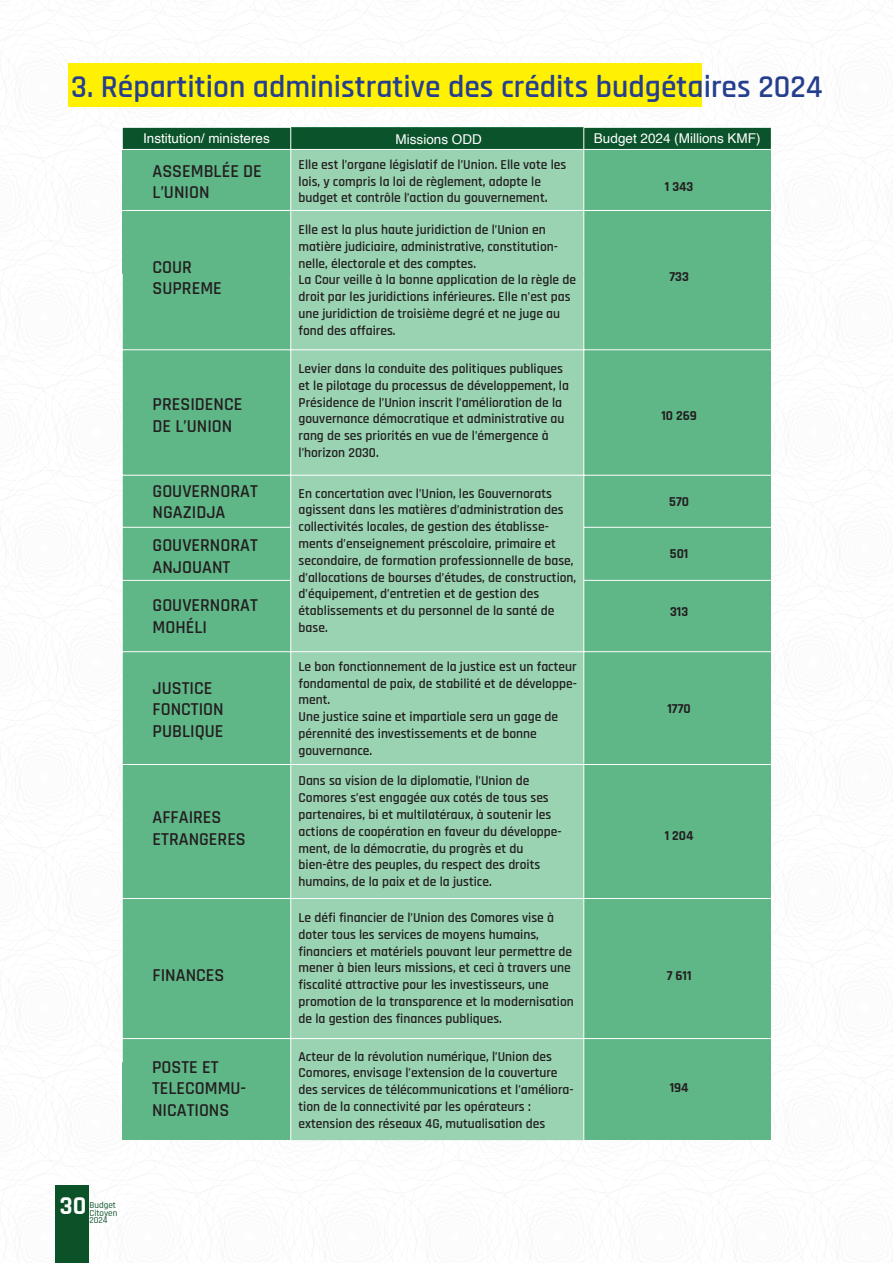
<style>
.page{position:relative;width:893px;height:1263px;background:#fff}
.page>*{position:absolute;margin:0;border:0;box-sizing:border-box;transform-origin:0 0}
.t1{font:600 31.5px "Rajdhani";color:#253f8e}
.t2{font:700 25.5px "Rajdhani";color:#fff}
.t3{font:600 18px/21.6px "Rajdhani";color:#231f20}
.t4{font:600 13.5px/16.8px "Rajdhani";color:#231f20}
.t5{font:13.5px "Helvetica";color:#fff}
.t6{font:700 13.5px "Rajdhani";color:#231f20}
.t7{font:500 9px/7.8px "Rajdhani";color:#0c5229}
.s1{font-size:15px}
</style>
<div class="page">
<hr style="left:892px;top:0;width:1px;height:1263px;background:#bfbfbf">
<div style="left:55px;top:1185px;width:34px;height:78px;background:#0c5229"></div>
<div style="left:68px;top:64px;width:633px;height:43px;background:#fff101"></div>
<div style="left:122px;top:127px;width:649px;height:1013px;background:#5fb687"></div>
<div style="left:291px;top:150px;width:293px;height:990px;background:#9ad3b2"></div>
<hr style="left:122px;top:149px;width:169px;height:1px;background:#fff">
<hr style="left:122px;top:274px;width:1px;height:76px;background:#fff">
<hr style="left:122px;top:349px;width:169px;height:1px;background:#fff">
<hr style="left:122px;top:350px;width:1px;height:125px;background:#fff">
<hr style="left:122px;top:475px;width:169px;height:1px;background:#fff">
<hr style="left:122px;top:475px;width:1px;height:52px;background:#fff">
<hr style="left:122px;top:527px;width:169px;height:1px;background:#fff">
<hr style="left:122px;top:527px;width:1px;height:53px;background:#fff">
<hr style="left:122px;top:580px;width:169px;height:1px;background:#fff">
<hr style="left:122px;top:580px;width:1px;height:71px;background:#fff">
<hr style="left:122px;top:651px;width:169px;height:1px;background:#fff">
<hr style="left:122px;top:652px;width:1px;height:111px;background:#fff">
<hr style="left:122px;top:763px;width:1px;height:135px;background:#fff">
<hr style="left:122px;top:898px;width:169px;height:1px;background:#fff">
<hr style="left:122px;top:899px;width:1px;height:163px;background:#fff">
<hr style="left:291px;top:149px;width:293px;height:1px;background:#fff">
<hr style="left:290px;top:150px;width:1px;height:123px;background:#fff">
<hr style="left:290px;top:274px;width:1px;height:76px;background:#fff">
<hr style="left:291px;top:349px;width:293px;height:1px;background:#fff">
<hr style="left:290px;top:350px;width:1px;height:125px;background:#fff">
<hr style="left:291px;top:475px;width:293px;height:1px;background:#fff">
<hr style="left:290px;top:475px;width:1px;height:52px;background:#fff">
<hr style="left:290px;top:527px;width:1px;height:53px;background:#fff">
<hr style="left:290px;top:580px;width:1px;height:71px;background:#fff">
<hr style="left:291px;top:651px;width:293px;height:1px;background:#fff">
<hr style="left:290px;top:652px;width:1px;height:111px;background:#fff">
<hr style="left:290px;top:763px;width:1px;height:135px;background:#fff">
<hr style="left:291px;top:898px;width:293px;height:1px;background:#fff">
<hr style="left:290px;top:899px;width:1px;height:241px;background:#fff">
<svg style="left:122px;top:127px;width:649px;height:22px;background:#125931"></svg>
<hr style="left:584px;top:149px;width:187px;height:1px;background:#fff">
<hr style="left:584px;top:150px;width:1px;height:123px;background:#fff">
<hr style="left:122px;top:210px;width:169px;height:1px;background:#fff">
<hr style="left:291px;top:210px;width:293px;height:1px;background:#fff">
<hr style="left:584px;top:210px;width:187px;height:1px;background:#fff">
<hr style="left:584px;top:274px;width:1px;height:76px;background:#fff">
<hr style="left:584px;top:349px;width:187px;height:1px;background:#fff">
<hr style="left:584px;top:350px;width:1px;height:125px;background:#fff">
<hr style="left:584px;top:475px;width:187px;height:1px;background:#fff">
<hr style="left:584px;top:475px;width:1px;height:52px;background:#fff">
<hr style="left:584px;top:527px;width:187px;height:1px;background:#fff">
<hr style="left:584px;top:527px;width:1px;height:53px;background:#fff">
<hr style="left:584px;top:580px;width:187px;height:1px;background:#fff">
<hr style="left:584px;top:580px;width:1px;height:71px;background:#fff">
<hr style="left:584px;top:651px;width:187px;height:1px;background:#fff">
<hr style="left:584px;top:652px;width:1px;height:111px;background:#fff">
<hr style="left:122px;top:764px;width:169px;height:1px;background:#fff">
<hr style="left:291px;top:764px;width:293px;height:1px;background:#fff">
<hr style="left:584px;top:764px;width:187px;height:1px;background:#fff">
<hr style="left:584px;top:763px;width:1px;height:135px;background:#fff">
<hr style="left:584px;top:898px;width:187px;height:1px;background:#fff">
<hr style="left:584px;top:899px;width:1px;height:241px;background:#fff">
<hr style="left:122px;top:1038px;width:169px;height:1px;background:#fff">
<hr style="left:291px;top:1038px;width:293px;height:1px;background:#fff">
<hr style="left:584px;top:1038px;width:187px;height:1px;background:#fff">
<p class="t1" style="left:71px;top:68px;width:753px">3. Répartition administrative des crédits budgétaires 2024</p>
<p class="t5" style="left:143px;top:128px;width:128px">Institution/ ministeres</p>
<p class="t5" style="left:594px;top:128px;width:168px">Budget 2024 (Millions KMF)</p>
<p class="t6" style="left:665px;top:178px;width:30px">1 343</p>
<p class="t5" style="left:396px;top:129px;width:88px">Missions ODD</p>
<p class="t4" style="left:299px;top:156px;width:269px">Elle est l’organe législatif de l’Union. Elle vote les lois, y compris la loi de règlement, adopte le budget et contrôle l’action du gouvernement<span class="s1">.</span></p>
<p class="t4" style="left:299px;top:222px;width:279px">Elle est la plus haute juridiction de l’Union en matière judiciaire, administrative, constitution&shy;nelle, électorale et des comptes.<br>La Cour veille à la bonne application de la règle de droit par les juridictions inférieures. Elle n’est pas une juridiction de troisième degré et ne juge au fond des affaires.</p>
<p class="t4" style="left:299px;top:361px;width:272px">Levier dans la conduite des politiques publiques et le pilotage du processus de développement, la Présidence de l’Union inscrit l’amélioration de la gouvernance démocratique et administrative au rang de ses priorités en vue de l’émergence à l’horizon 2030.</p>
<h3 class="t3" style="left:153px;top:161px;width:111px">ASSEMBLÉE DE<br>L’UNION</h3>
<h3 class="t3" style="left:153px;top:257px;width:71px">COUR<br>SUPREME</h3>
<p class="t6" style="left:669px;top:268px;width:21px">733</p>
<h3 class="t3" style="left:153px;top:394px;width:91px">PRESIDENCE<br>DE L’UNION</h3>
<p class="t6" style="left:661px;top:408px;width:37px">10 269</p>
<h3 class="t3" style="left:153px;top:481px;width:107px">GOUVERNORAT<br>NGAZIDJA</h3>
<h3 class="t3" style="left:153px;top:535px;width:107px">GOUVERNORAT<br>ANJOUANT</h3>
<h3 class="t3" style="left:153px;top:595px;width:107px">GOUVERNORAT<br>MOHÉLI</h3>
<h3 class="t3" style="left:153px;top:678px;width:73px">JUSTICE<br>FONCTION<br>PUBLIQUE</h3>
<h3 class="t3" style="left:153px;top:807px;width:95px">AFFAIRES<br>ETRANGERES</h3>
<p class="t4" style="left:299px;top:485px;width:279px">En concertation avec l’Union, les Gouvernorats agissent dans les matières d’administration des collectivités locales, de gestion des établisse&shy;ments d’enseignement préscolaire, primaire et secondaire, de formation professionnelle de base, d’allocations de bourses d’études, de construction, d’équipement, d’entretien et de gestion des établissements et du personnel de la santé de base.</p>
<p class="t4" style="left:299px;top:658px;width:280px">Le bon fonctionnement de la justice est un facteur fondamental de paix, de stabilité et de développe&shy;ment.<br>Une justice saine et impartiale sera un gage de pérennité des investissements et de bonne gouvernance.</p>
<p class="t4" style="left:299px;top:773px;width:265px">Dans sa vision de la diplomatie, l’Union de Comores s’est engagée aux cotés de tous ses partenaires, bi et multilatéraux, à soutenir les actions de coopération en faveur du développe&shy;ment, de la démocratie, du progrès et du bien-être des peuples, du respect des droits humains, de la paix et de la justice.</p>
<p class="t6" style="left:669px;top:494px;width:21px">570</p>
<p class="t6" style="left:670px;top:546px;width:20px">501</p>
<p class="t6" style="left:670px;top:603px;width:20px">313</p>
<p class="t6" style="left:667px;top:700px;width:25px">1770</p>
<p class="t6" style="left:665px;top:828px;width:30px">1 204</p>
<p class="t4" style="left:299px;top:910px;width:277px">Le défi financier de l’Union des Comores vise à doter tous les services de moyens humains, financiers et matériels pouvant leur permettre de mener à bien leurs missions, et ceci à travers une fiscalité attractive pour les investisseurs, une promotion de la transparence et la modernisation de la gestion des finances publiques.</p>
<h3 class="t3" style="left:153px;top:964px;width:73px">FINANCES</h3>
<p class="t6" style="left:667px;top:967px;width:26px">7 611</p>
<h2 class="t2" style="left:60px;top:1190px;width:28px">30</h2>
<p class="t7" style="left:90px;top:1201px;width:29px">Budget<br>Citoyen<br>2024</p>
<h3 class="t3" style="left:152px;top:1056px;width:96px">POSTE ET<br>TELECOMMU-<br>NICATIONS</h3>
<p class="t4" style="left:299px;top:1048px;width:277px">Acteur de la révolution numérique, l’Union des Comores, envisage l’extension de la couverture des services de télécommunications et l’améliora&shy;tion de la connectivité par les opérateurs : extension des réseaux 4G, mutualisation des</p>
<p class="t6" style="left:670px;top:1079px;width:20px">194</p>
</div>
